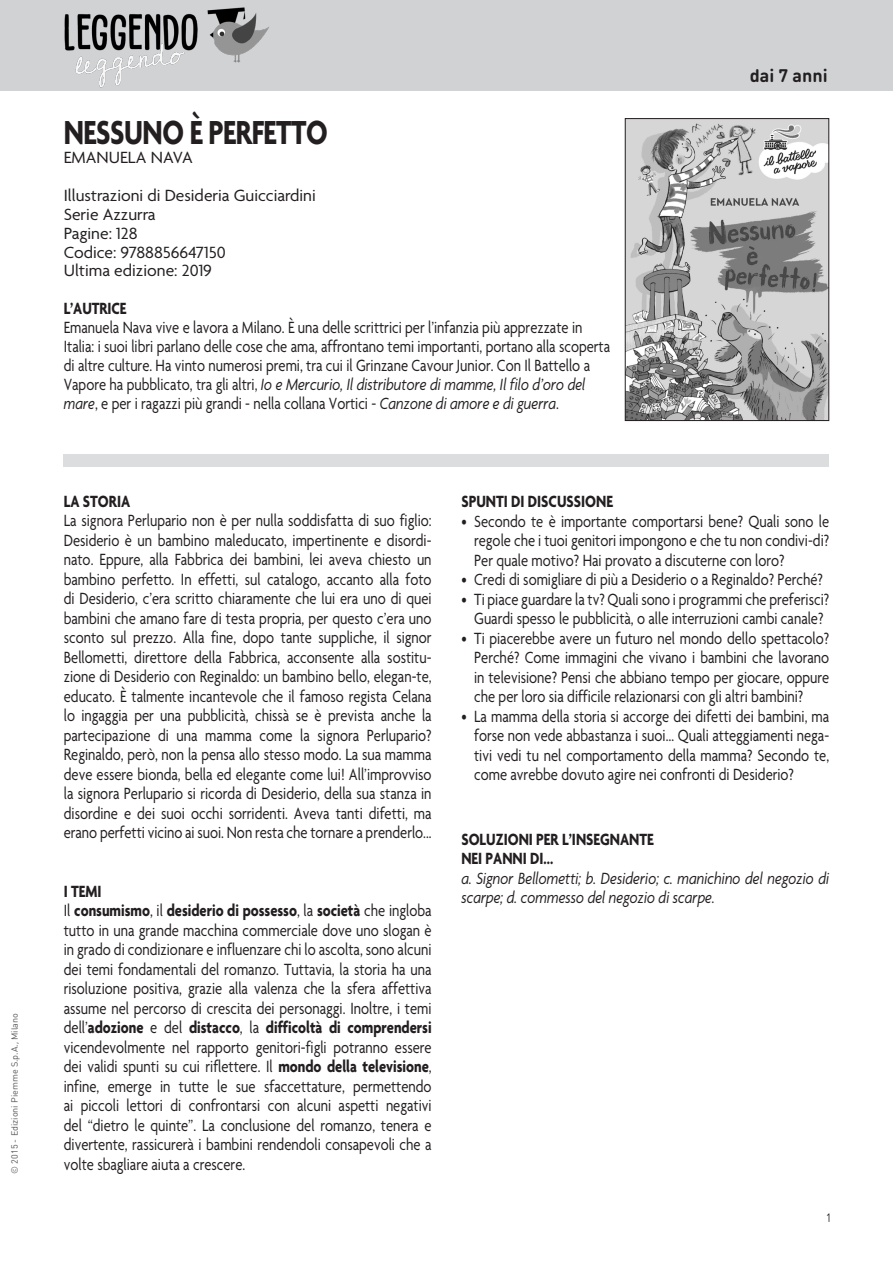
<style>
.page{position:relative;width:893px;height:1263px;background:#fff}
.page>*{position:absolute;margin:0;border:0;box-sizing:border-box;transform-origin:0 0}
.Titolo_libro{font:700 36px "Agenda";letter-spacing:-.015em;color:#231f20;scale:.8 1}
.t1{font:700 18px "DIN Round Pro";color:#231f20}
.Testo{font:17.55px/19.5px "Agenda";color:#231f20;text-align:justify;scale:.83 1}
.Testo_BIO_autore{font:17.55px/18.9px "Agenda";color:#231f20;scale:.83 1}
.Testo_dati{font:17.55px "Agenda";color:#231f20}
.Testo-2{font:italic 17.55px/19.5px "Agenda";color:#231f20;scale:.83 1}
.Testo-3{font:700 17.55px "Agenda";color:#231f20;scale:.83 1}
.Testo_BIO_autore-2{font:700 17.55px "Agenda";letter-spacing:-.01em;color:#231f20;scale:.83 1}
.t2{font:12px "DIN Round Pro";color:#231f20;scale:.85 1}
.t3{font:9px "DIN Round Pro";color:#57585a}
.s1{font-style:italic}
.s2{font-weight:700}
</style>
<div class="page">
<div style="left:0;top:0;width:893px;height:91px;background:#d1d2d4"></div>
<img style="left:206px;top:7px;width:64px;height:57px">
<img style="left:64px;top:12px;width:134px;height:76px">
<div style="left:64px;top:454px;width:765px;height:13px;background:#dcdddf"></div>
<img style="left:627px;top:120px;width:200px;height:299px">
<div style="left:625px;top:118px;width:204px;height:303px;border:1px solid #231f20"></div>
<p class="t3" style="left:8px;top:1174px;width:162px;rotate:-90deg">© 2015 - Edizioni Piemme S.p.A., Milano</p>
<p class="Titolo_libro" style="left:64px;top:113px;width:332px">NESSUNO È PERFETTO</p>
<p class="Testo_dati" style="left:64px;top:148px;width:130px">EMANUELA NAVA</p>
<p class="Testo_dati" style="left:64px;top:186px;width:254px">Illustrazioni di Desideria Guicciardini</p>
<p class="Testo_dati" style="left:64px;top:205px;width:93px">Serie Azzurra</p>
<p class="Testo_dati" style="left:64px;top:224px;width:75px">Pagine: 128</p>
<p class="Testo_dati" style="left:64px;top:242px;width:164px">Codice: 9788856647150</p>
<p class="Testo_dati" style="left:64px;top:261px;width:150px">Ultima edizione: 2019</p>
<p class="Testo_BIO_autore-2" style="left:64px;top:299px;width:77px">L’AUTRICE</p>
<p class="Testo_BIO_autore" style="left:64px;top:319px;width:660px">Emanuela Nava vive e lavora a Milano. È una delle scrittrici per l’infanzia più apprezzate in Italia: i suoi libri parlano delle cose che ama, affrontano temi importanti, portano alla scoperta di altre culture. Ha vinto numerosi premi, tra cui il Grinzane Cavour Junior. Con Il Battello a Vapore ha pubblicato, tra gli altri, <span class="s1">Io e Mercurio, Il distributore di mamme, Il filo d’oro del mare</span>, e per i ragazzi più grandi - nella collana Vortici - <span class="s1">Canzone di amore e di guerra</span>.</p>
<p class="t1" style="left:750px;top:62px;width:79px">dai 7 anni</p>
<p class="Testo-3" style="left:64px;top:491px;width:82px">LA STORIA</p>
<p class="Testo" style="left:64px;top:512px;width:445px">La signora Perlupario non è per nulla soddisfatta di suo figlio:<br>Desiderio è un bambino maleducato, impertinente e disordi&shy;nato. Eppure, alla Fabbrica dei bambini, lei aveva chiesto un bambino perfetto. In effetti, sul catalogo, accanto alla foto di Desiderio, c’era scritto chiaramente che lui era uno di quei bambini che amano fare di testa propria, per questo c’era uno sconto sul prezzo. Alla fine, dopo tante suppliche, il signor Bellometti, direttore della Fabbrica, acconsente alla sostitu&shy;zione di Desiderio con Reginaldo: un bambino bello, elegan-te, educato. È talmente incantevole che il famoso regista Celana lo ingaggia per una pubblicità, chissà se è prevista anche la partecipazione di una mamma come la signora Perlupario?<br>Reginaldo, però, non la pensa allo stesso modo. La sua mamma deve essere bionda, bella ed elegante come lui! All’improvviso la signora Perlupario si ricorda di Desiderio, della sua stanza in disordine e dei suoi occhi sorridenti. Aveva tanti difetti, ma erano perfetti vicino ai suoi. Non resta che tornare a prenderlo...</p>
<p class="Testo-3" style="left:64px;top:881px;width:47px">I TEMI</p>
<p class="Testo" style="left:64px;top:902px;width:445px">Il <span class="s2">consumismo</span>, il <span class="s2">desiderio di possesso</span>, la <span class="s2">società</span> che ingloba tutto in una grande macchina commerciale dove uno slogan è in grado di condizionare e influenzare chi lo ascolta, sono alcuni dei temi fondamentali del romanzo. Tuttavia, la storia ha una risoluzione positiva, grazie alla valenza che la sfera affettiva assume nel percorso di crescita dei personaggi. Inoltre, i temi dell’<span class="s2">adozione</span> e del <span class="s2">distacco</span>, la <span class="s2">difficoltà di comprendersi </span>vicendevolmente nel rapporto genitori-figli potranno essere dei validi spunti su cui riflettere. Il <span class="s2">mondo della televisione</span>, infine, emerge in tutte le sue sfaccettature, permettendo ai piccoli lettori di confrontarsi con alcuni aspetti negativi del “dietro le quinte”. La conclusione del romanzo, tenera e divertente, rassicurerà i bambini rendendoli consapevoli che a volte sbagliare aiuta a crescere.</p>
<p class="Testo-3" style="left:461px;top:492px;width:184px">SPUNTI DI DISCUSSIONE</p>
<p class="Testo" style="left:474px;top:512px;width:429px;text-indent:-13px">• Secondo te è importante comportarsi bene? Quali sono le regole che i tuoi genitori impongono e che tu non condivi-di?<br>Per quale motivo? Hai provato a discuterne con loro?</p>
<p class="Testo" style="left:461px;top:571px;width:437px">• Credi di somigliare di più a Desiderio o a Reginaldo? Perché?</p>
<p class="Testo" style="left:461px;top:590px;width:445px;text-align:center">• Ti piace guardare la tv? Quali sono i programmi che preferisci?<br>Guardi spesso le pubblicità, o alle interruzioni cambi canale?</p>
<p class="Testo" style="left:474px;top:629px;width:429px;text-indent:-13px">• Ti piacerebbe avere un futuro nel mondo dello spettacolo?<br>Perché? Come immagini che vivano i bambini che lavorano in televisione? Pensi che abbiano tempo per giocare, oppure che per loro sia difficile relazionarsi con gli altri bambini?</p>
<p class="Testo" style="left:474px;top:707px;width:429px;text-indent:-13px">• La mamma della storia si accorge dei difetti dei bambini, ma forse non vede abbastanza i suoi… Quali atteggiamenti nega&shy;tivi vedi tu nel comportamento della mamma? Secondo te, come avrebbe dovuto agire nei confronti di Desiderio?</p>
<p class="Testo-3" style="left:461px;top:829px;width:233px">SOLUZIONI PER L’INSEGNANTE</p>
<p class="Testo-3" style="left:461px;top:849px;width:112px">NEI PANNI DI...</p>
<p class="Testo-2" style="left:461px;top:868px;width:445px">a. Signor Bellometti; b. Desiderio; c. manichino del negozio di scarpe; d. commesso del negozio di scarpe.</p>
<p class="t2" style="left:826px;top:1210px;width:8px">1</p>
</div>
